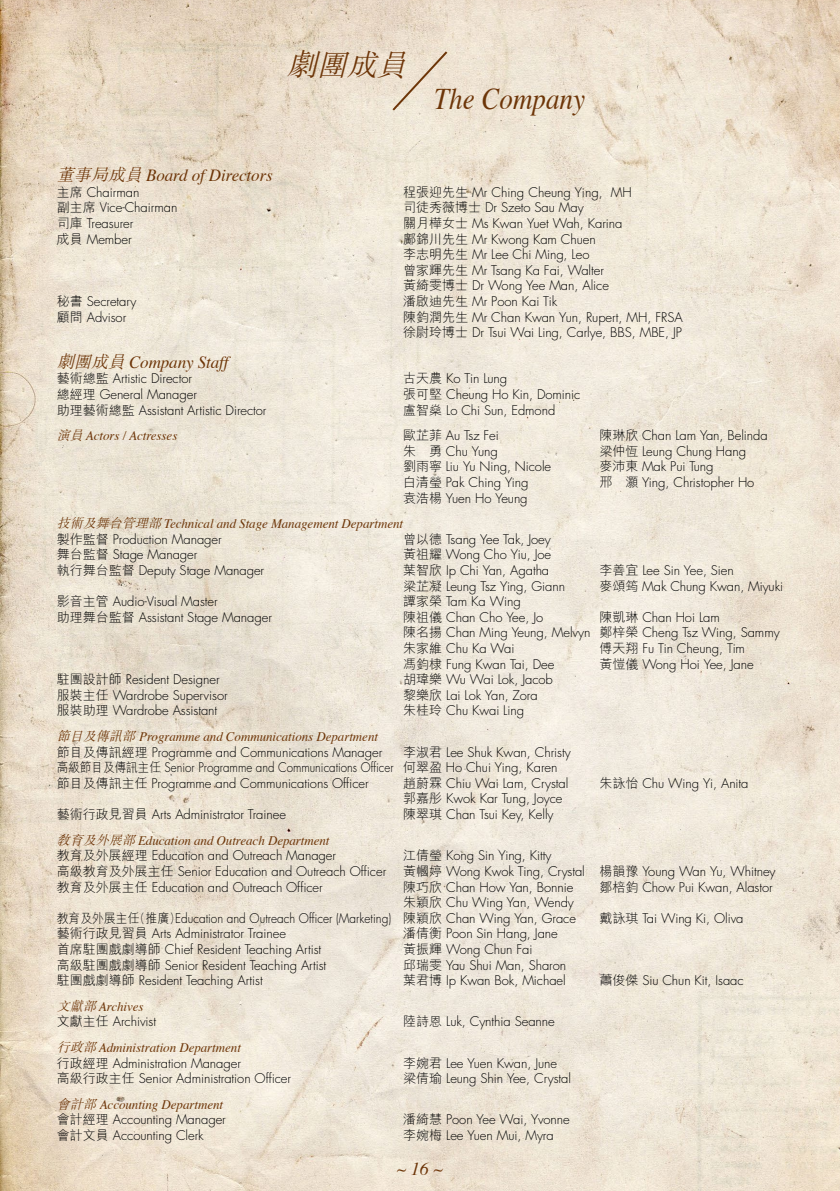
<style>
.page{position:relative;width:840px;height:1191px;background:#fff}
.page>*{position:absolute;margin:0;border:0;box-sizing:border-box;transform-origin:0 0}
.t1{font:italic 30px "Times";color:#6d3508;scale:.9 1}
.t2{font:italic 300 30px "M Sung";color:#6d3508}
.t3{font:italic 18px "Times";color:#6d3508}
.t4{font:italic 17px "Times";letter-spacing:-.005em;color:#6d3508}
.t5{font:300 13px/15.6px "Futura";letter-spacing:-.005em;color:#000}
.t6{font:italic 13px "Times";letter-spacing:-.005em;color:#6d3508}
.s1{font-family:"M Sung";font-weight:300}
.s2{font-family:"M Hei HK"}
</style>
<div class="page">
<img style="left:0;top:0;width:839px;height:1191px">
<svg style="left:390px;top:49px;width:59px;height:64px;background:#e8dbc9"></svg>
<h1 class="t2" style="left:286px;top:49px;width:130px">劇團成員</h1>
<h1 class="t1" style="left:434px;top:73px;width:169px">The Company</h1>
<h3 class="t4" style="left:57px;top:161px;width:217px"><span class="s1">董事局成員</span>Board of Directors</h3>
<p class="t5" style="left:57px;top:184px;width:84px"><span class="s2">主席</span> Chairman</p>
<p class="t5" style="left:403px;top:184px;width:230px"><span class="s2">程張迎先生</span> Mr Ching Cheung Ying, MH</p>
<p class="t5" style="left:57px;top:200px;width:122px"><span class="s2">副主席</span> Vice-Chairman</p>
<p class="t5" style="left:403px;top:200px;width:182px"><span class="s2">司徒秀薇博士</span> Dr Szeto Sau May</p>
<p class="t5" style="left:57px;top:216px;width:78px"><span class="s2">司庫</span> Treasurer</p>
<p class="t5" style="left:403px;top:216px;width:221px"><span class="s2">關月樺女士</span> Ms Kwan Yuet Wah, Karina</p>
<p class="t5" style="left:57px;top:231px;width:76px"><span class="s2">成員</span> Member</p>
<p class="t5" style="left:403px;top:231px;width:207px"><span class="s2">鄺錦川先生</span> Mr Kwong Kam Chuen<span class="s2">李志明先生</span> Mr Lee Chi Ming, Leo<br><span class="s2">曾家輝先生</span> Mr Tsang Ka Fai, Walter<span class="s2">黃綺雯博士</span> Dr Wong Yee Man, Alice</p>
<p class="t5" style="left:57px;top:294px;width:81px"><span class="s2">秘書</span> Secretary</p>
<p class="t5" style="left:403px;top:294px;width:156px"><span class="s2">潘啟迪先生</span> Mr Poon Kai Tik</p>
<p class="t5" style="left:57px;top:309px;width:71px"><span class="s2">顧問</span> Advisor</p>
<p class="t5" style="left:403px;top:309px;width:281px"><span class="s2">陳鈞潤先生</span> Mr Chan Kwan Yun, Rupert, MH, FRSA<span class="s2">徐尉玲博士</span> Dr Tsui Wai Ling, Carlye, BBS, MBE, JP</p>
<h3 class="t4" style="left:57px;top:347px;width:173px"><span class="s1">劇團成員</span>Company Staff</h3>
<p class="t5" style="left:57px;top:371px;width:137px"><span class="s2">藝術總監</span> Artistic Director</p>
<p class="t5" style="left:403px;top:371px;width:106px"><span class="s2">古天農</span> Ko Tin Lung</p>
<p class="t5" style="left:57px;top:386px;width:142px"><span class="s2">總經理</span> General Manager</p>
<p class="t5" style="left:403px;top:386px;width:179px"><span class="s2">張可堅</span> Cheung Ho Kin, Dominic</p>
<p class="t5" style="left:57px;top:402px;width:211px"><span class="s2">助理藝術總監</span> Assistant Artistic Director</p>
<p class="t5" style="left:403px;top:402px;width:153px"><span class="s2">盧智燊</span> Lo Chi Sun, Edmond</p>
<p class="t6" style="left:57px;top:424px;width:122px"><span class="s1">演員</span>Actors / Actresses</p>
<p class="t5" style="left:403px;top:428px;width:97px"><span class="s2">歐芷菲</span> Au Tsz Fei</p>
<p class="t5" style="left:599px;top:428px;width:170px"><span class="s2">陳琳欣</span> Chan Lam Yan, Belinda</p>
<p class="t5" style="left:403px;top:443px;width:96px"><span class="s2">朱　勇</span> Chu Yung</p>
<p class="t5" style="left:599px;top:443px;width:148px"><span class="s2">梁仲恆</span> Leung Chung Hang</p>
<p class="t5" style="left:403px;top:459px;width:149px"><span class="s2">劉雨寧</span> Liu Yu Ning, Nicole</p>
<p class="t5" style="left:599px;top:459px;width:116px"><span class="s2">麥沛東</span> Mak Pui Tung</p>
<p class="t5" style="left:403px;top:474px;width:127px"><span class="s2">白清瑩</span> Pak Ching Ying</p>
<p class="t5" style="left:599px;top:474px;width:156px"><span class="s2">邢　灝</span> Ying, Christopher Ho</p>
<p class="t5" style="left:403px;top:490px;width:126px"><span class="s2">袁浩楊</span> Yuen Ho Yeung</p>
<p class="t6" style="left:57px;top:512px;width:348px"><span class="s1">技術及舞台管理部</span>Technical and Stage Management Department</p>
<p class="t5" style="left:57px;top:531px;width:166px"><span class="s2">製作監督</span> Production Manager</p>
<p class="t5" style="left:403px;top:531px;width:149px"><span class="s2">曾以德</span> Tsang Yee Tak, Joey</p>
<p class="t5" style="left:57px;top:547px;width:142px"><span class="s2">舞台監督</span> Stage Manager</p>
<p class="t5" style="left:403px;top:547px;width:149px"><span class="s2">黃祖耀</span> Wong Cho Yiu, Joe</p>
<p class="t5" style="left:57px;top:562px;width:209px"><span class="s2">執行舞台監督</span> Deputy Stage Manager</p>
<p class="t5" style="left:403px;top:562px;width:147px"><span class="s2">葉智欣</span> Ip Chi Yan, Agatha</p>
<p class="t5" style="left:599px;top:562px;width:136px"><span class="s2">李善宜</span> Lee Sin Yee, Sien</p>
<p class="t5" style="left:403px;top:578px;width:163px"><span class="s2">梁芷凝</span> Leung Tsz Ying, Giann</p>
<p class="t5" style="left:599px;top:578px;width:185px"><span class="s2">麥頌筠</span> Mak Chung Kwan, Miyuki</p>
<p class="t5" style="left:57px;top:594px;width:162px"><span class="s2">影音主管</span> Audio-Visual Master</p>
<p class="t5" style="left:403px;top:594px;width:119px"><span class="s2">譚家榮</span> Tam Ka Wing</p>
<p class="t5" style="left:57px;top:609px;width:216px"><span class="s2">助理舞台監督</span> Assistant Stage Manager</p>
<p class="t5" style="left:403px;top:609px;width:141px"><span class="s2">陳祖儀</span> Chan Cho Yee, Jo</p>
<p class="t5" style="left:403px;top:609px;width:378px;text-indent:196px"><span class="s2">陳凱琳</span> Chan Hoi Lam<br><span class="s2">陳名揚</span> Chan Ming Yeung, Melvyn <span class="s2">鄭梓榮</span> Cheng Tsz Wing, Sammy<span class="s2">朱家維</span> Chu Ka Wai</p>
<p class="t5" style="left:599px;top:640px;width:147px"><span class="s2">傅天翔</span> Fu Tin Cheung, Tim</p>
<p class="t5" style="left:403px;top:656px;width:153px"><span class="s2">馮鈞棣</span> Fung Kwan Tai, Dee</p>
<p class="t5" style="left:599px;top:656px;width:156px"><span class="s2">黃愷儀</span> Wong Hoi Yee, Jane</p>
<p class="t5" style="left:57px;top:672px;width:164px"><span class="s2">駐團設計師</span> Resident Designer</p>
<p class="t5" style="left:403px;top:672px;width:151px"><span class="s2">胡瑋樂</span> Wu Wai Lok, Jacob</p>
<p class="t5" style="left:57px;top:687px;width:172px"><span class="s2">服裝主任</span> Wardrobe Supervisor</p>
<p class="t5" style="left:403px;top:687px;width:136px"><span class="s2">黎樂欣</span> Lai Lok Yan, Zora</p>
<p class="t5" style="left:57px;top:703px;width:162px"><span class="s2">服裝助理</span> Wardrobe Assistant</p>
<p class="t5" style="left:403px;top:703px;width:122px"><span class="s2">朱桂玲</span> Chu Kwai Ling</p>
<p class="t6" style="left:57px;top:725px;width:322px"><span class="s1">節目及傳訊部</span> Programme and Communications Department</p>
<p class="t5" style="left:57px;top:744px;width:327px"><span class="s2">節目及傳訊經理</span> Programme and Communications Manager</p>
<p class="t5" style="left:57px;top:744px;width:515px;text-indent:346px"><span class="s2">李淑君</span> Lee Shuk Kwan, Christy<span class="s2">高級節目及傳訊主任</span> Senior Programme and Communications Officer <span class="s2">何翠盈</span> Ho Chui Ying, Karen<span class="s2">節目及傳訊主任</span> Programme and Communications Officer</p>
<p class="t5" style="left:403px;top:775px;width:166px"><span class="s2">趙蔚霖</span> Chiu Wai Lam, Crystal</p>
<p class="t5" style="left:599px;top:775px;width:151px"><span class="s2">朱詠怡</span> Chu Wing Yi, Anita</p>
<p class="t5" style="left:403px;top:791px;width:161px"><span class="s2">郭嘉彤</span> Kwok Kar Tung, Joyce</p>
<p class="t5" style="left:57px;top:806px;width:230px"><span class="s2">藝術行政見習員</span> Arts Administrator Trainee</p>
<p class="t5" style="left:403px;top:806px;width:152px"><span class="s2">陳翠琪</span> Chan Tsui Key, Kelly</p>
<p class="t6" style="left:57px;top:829px;width:274px"><span class="s1">教育及外展部</span>Education and Outreach Department</p>
<p class="t5" style="left:57px;top:848px;width:281px"><span class="s2">教育及外展經理</span> Education and Outreach Manager</p>
<p class="t5" style="left:403px;top:848px;width:150px"><span class="s2">江倩瑩</span> Kong Sin Ying, Kitty</p>
<p class="t5" style="left:57px;top:863px;width:331px"><span class="s2">高級教育及外展主任</span> Senior Education and Outreach Officer</p>
<p class="t5" style="left:403px;top:863px;width:374px"><span class="s2">黃幗婷</span> Wong Kwok Ting, Crystal <span class="s2">楊韻豫</span> Young Wan Yu, Whitney</p>
<p class="t5" style="left:57px;top:879px;width:267px"><span class="s2">教育及外展主任</span> Education and Outreach Officer</p>
<p class="t5" style="left:403px;top:879px;width:172px"><span class="s2">陳巧欣</span> Chan How Yan, Bonnie</p>
<p class="t5" style="left:599px;top:879px;width:175px"><span class="s2">鄒棓鈞</span> Chow Pui Kwan, Alastor</p>
<p class="t5" style="left:57px;top:894px;width:520px;text-align:right"><span class="s2">朱穎欣</span> Chu Wing Yan, Wendy<br><span class="s2">教育及外展主任(推廣)</span>Education and Outreach Officer (Marketing) <span class="s2">陳穎欣</span> Chan Wing Yan, Grace</p>
<p class="t5" style="left:599px;top:910px;width:146px"><span class="s2">戴詠琪</span> Tai Wing Ki, Oliva</p>
<p class="t5" style="left:57px;top:926px;width:230px"><span class="s2">藝術行政見習員</span> Arts Administrator Trainee</p>
<p class="t5" style="left:403px;top:926px;width:156px"><span class="s2">潘倩衡</span> Poon Sin Hang, Jane</p>
<p class="t5" style="left:57px;top:941px;width:266px"><span class="s2">首席駐團戲劇導師</span> Chief Resident Teaching Artist</p>
<p class="t5" style="left:403px;top:941px;width:131px"><span class="s2">黃振輝</span> Wong Chun Fai</p>
<p class="t5" style="left:57px;top:957px;width:271px"><span class="s2">高級駐團戲劇導師</span> Senior Resident Teaching Artist</p>
<p class="t5" style="left:403px;top:957px;width:164px"><span class="s2">邱瑞雯</span> Yau Shui Man, Sharon</p>
<p class="t5" style="left:57px;top:972px;width:207px"><span class="s2">駐團戲劇導師</span> Resident Teaching Artist</p>
<p class="t5" style="left:403px;top:972px;width:164px"><span class="s2">葉君博</span> Ip Kwan Bok, Michael</p>
<p class="t5" style="left:599px;top:972px;width:146px"><span class="s2">蕭俊傑</span> Siu Chun Kit, Isaac</p>
<p class="t6" style="left:57px;top:995px;width:88px"><span class="s1">文獻部</span>Archives</p>
<p class="t5" style="left:57px;top:1014px;width:101px"><span class="s2">文獻主任</span> Archivist</p>
<p class="t5" style="left:403px;top:1014px;width:153px"><span class="s2">陸詩恩</span> Luk, Cynthia Seanne</p>
<p class="t6" style="left:57px;top:1036px;width:185px"><span class="s1">行政部</span>Administration Department</p>
<p class="t5" style="left:57px;top:1055px;width:186px"><span class="s2">行政經理</span> Administration Manager</p>
<p class="t5" style="left:403px;top:1055px;width:155px"><span class="s2">李婉君</span> Lee Yuen Kwan, June</p>
<p class="t5" style="left:57px;top:1070px;width:236px"><span class="s2">高級行政主任</span> Senior Administration Officer</p>
<p class="t5" style="left:403px;top:1070px;width:169px"><span class="s2">梁倩瑜</span> Leung Shin Yee, Crystal</p>
<p class="t6" style="left:57px;top:1093px;width:168px"><span class="s1">會計部</span>Accounting Department</p>
<p class="t5" style="left:57px;top:1112px;width:170px"><span class="s2">會計經理</span> Accounting Manager</p>
<p class="t5" style="left:403px;top:1112px;width:168px"><span class="s2">潘綺慧</span> Poon Yee Wai, Yvonne</p>
<p class="t5" style="left:57px;top:1127px;width:148px"><span class="s2">會計文員</span> Accounting Clerk</p>
<p class="t5" style="left:403px;top:1127px;width:152px"><span class="s2">李婉梅</span> Lee Yuen Mui, Myra</p>
<h2 class="t3" style="left:396px;top:1153px;width:48px">~ 16 ~</h2>
</div>
